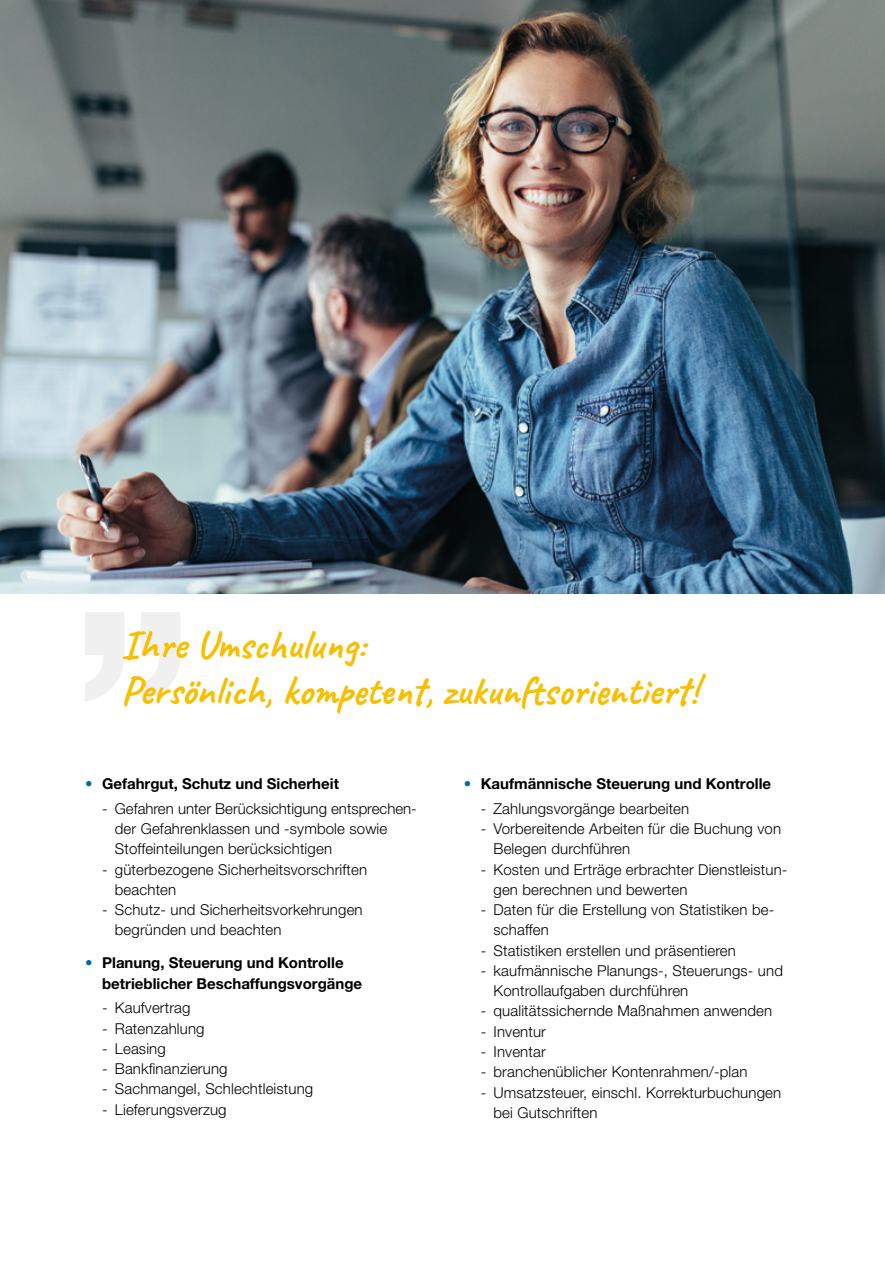
<style>
.page{position:relative;width:885px;height:1263px;background:#fff}
.page>*{position:absolute;margin:0;border:0;box-sizing:border-box;transform-origin:0 0}
.t1{font:700 277.2px "Helvetica Neue LT Pro";color:#f0f0f0}
.t2{font:700 40.5px/46.5px "Caveat";color:#f7bf00}
.t3{font:300 15px/20.2px "Helvetica Neue LT Std";letter-spacing:.01em;color:#000}
.t4{font:700 15px/20.2px "Helvetica Neue LT Pro";color:#000}
.s1{font-family:"Helvetica Neue LT Std";font-weight:300;color:#0069b4}
</style>
<div class="page">
<img style="left:0;top:0;width:884px;height:593px">
<h1 class="t1" style="left:66px;top:540px;width:135px">’’</h1>
<h2 class="t2" style="left:121px;top:621px;width:578px">Ihre Umschulung:<br>Persönlich, kompetent, zukunftsorientiert!</h2>
<p class="t4" style="left:85px;top:774px;width:255px"><span class="s1">•</span> Gefahrgut, Schutz und Sicherheit</p>
<p class="t3" style="left:115px;top:798px;width:303px;text-indent:-13px">- Gefahren unter Berücksichtigung entsprechen&shy;der Gefahrenklassen und -symbole sowie<br>Stoffeinteilungen berücksichtigen</p>
<p class="t3" style="left:115px;top:859px;width:254px;text-indent:-13px">- güterbezogene Sicherheitsvorschriften beachten</p>
<p class="t3" style="left:115px;top:899px;width:249px;text-indent:-13px">- Schutz- und Sicherheitsvorkehrungen begründen und beachten</p>
<p class="t4" style="left:102px;top:953px;width:261px;text-indent:-17px"><span class="s1">•</span> Planung, Steuerung und Kontrolle betrieblicher Beschaffungsvorgänge</p>
<p class="t3" style="left:102px;top:997px;width:90px">- Kaufvertrag</p>
<p class="t3" style="left:102px;top:1018px;width:104px">- Ratenzahlung</p>
<p class="t3" style="left:102px;top:1038px;width:65px">- Leasing</p>
<p class="t3" style="left:102px;top:1058px;width:127px">- Bankfinanzierung</p>
<p class="t3" style="left:102px;top:1078px;width:213px">- Sachmangel, Schlechtleistung</p>
<p class="t3" style="left:102px;top:1099px;width:126px">- Lieferungsverzug</p>
<p class="t4" style="left:463px;top:774px;width:309px"><span class="s1">•</span> Kaufmännische Steuerung und Kontrolle</p>
<p class="t3" style="left:480px;top:798px;width:210px">- Zahlungsvorgänge bearbeiten</p>
<p class="t3" style="left:493px;top:818px;width:289px;text-indent:-13px">- Vorbereitende Arbeiten für die Buchung von<br>Belegen durchführen</p>
<p class="t3" style="left:493px;top:859px;width:295px;text-indent:-13px">- Kosten und Erträge erbrachter Dienstleistun&shy;gen berechnen und bewerten</p>
<p class="t3" style="left:493px;top:899px;width:282px;text-indent:-13px">- Daten für die Erstellung von Statistiken be&shy;schaffen</p>
<p class="t3" style="left:480px;top:940px;width:257px">- Statistiken erstellen und präsentieren</p>
<p class="t3" style="left:493px;top:960px;width:291px;text-indent:-13px">- kaufmännische Planungs-, Steuerungs- und<br>Kontrollaufgaben durchführen</p>
<p class="t3" style="left:480px;top:1001px;width:293px">- qualitätssichernde Maßnahmen anwenden</p>
<p class="t3" style="left:480px;top:1021px;width:67px">- Inventur</p>
<p class="t3" style="left:480px;top:1041px;width:66px">- Inventar</p>
<p class="t3" style="left:480px;top:1061px;width:268px">- branchenüblicher Kontenrahmen/-plan</p>
<p class="t3" style="left:493px;top:1082px;width:289px;text-indent:-13px">- Umsatzsteuer, einschl. Korrekturbuchungen bei Gutschriften</p>
</div>
